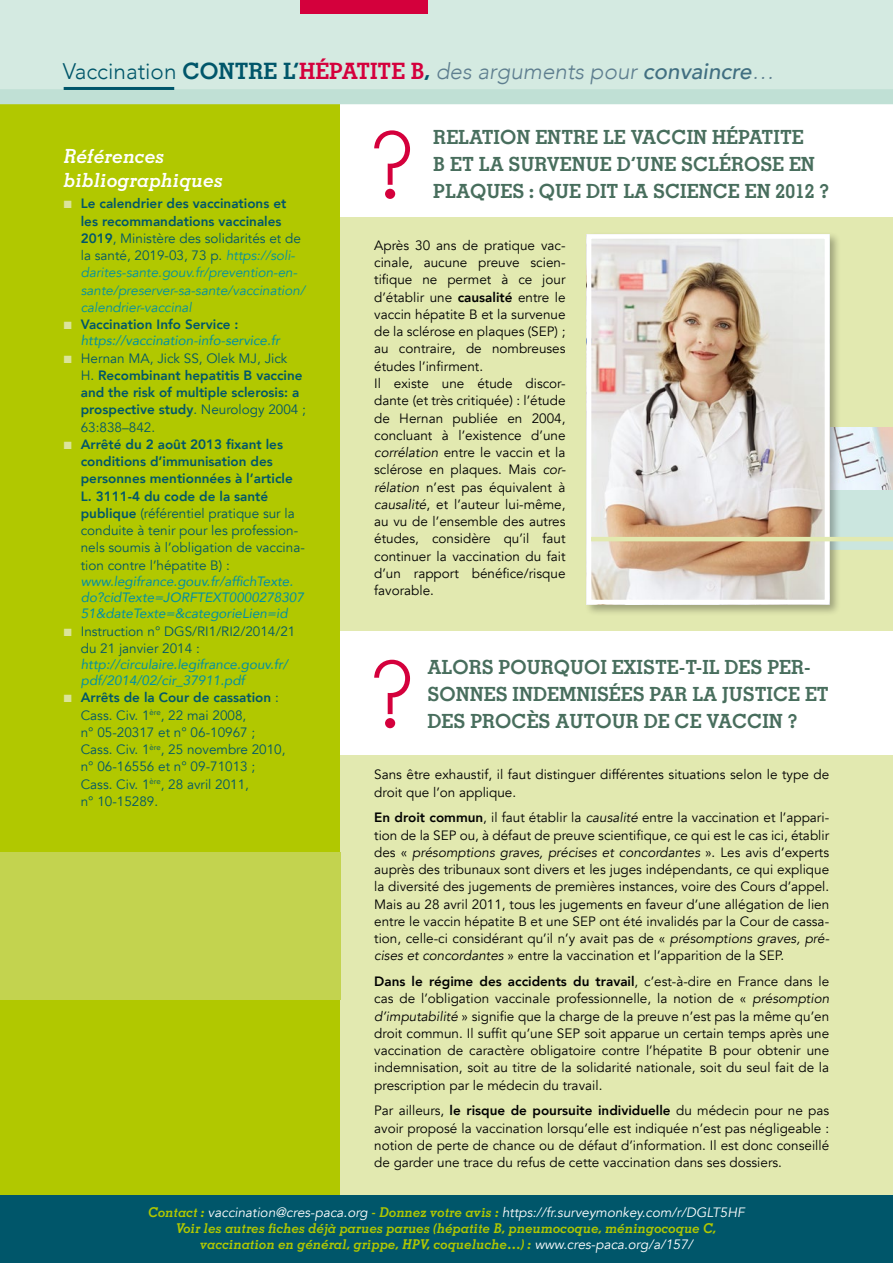
<style>
.page{position:relative;width:893px;height:1263px;background:#fff}
.page>*{position:absolute;margin:0;border:0;box-sizing:border-box;transform-origin:0 0}
.Titre{font:300 94.35px "Memphis";color:#d4003c}
.t1{font:italic 300 22.5px "Avenir";color:#5e7e8f}
.Titre-2{font:700 19.5px/27px "Memphis";color:#486e5d}
.Titre_étroit{font:italic 700 19.5px/24px "Memphis";color:#fff}
.Texte_de_base{font:13.5px/17.2px "Avenir";color:#000;text-align:justify}
.t2{font:800 13.5px/17px "Avenir";color:#00566a}
.t3{font:italic 13.5px/17.2px "Avenir";color:#008fa5}
.t4{font:italic 13.5px/16.5px "Avenir";color:#008fa5}
.t5{font:13.5px/17.2px "Avenir";color:#00566a}
.t6{font:italic 700 13.5px/16.2px "Memphis";color:#b1c800;text-align:center}
.t7{font:italic 13.5px "Avenir";color:#fff}
.s1{font-style:normal;color:#00566a}
.s2{font-family:"Memphis";font-weight:700;font-style:normal;color:#00566a}
.s3{font-family:"Memphis";font-weight:700;font-style:normal;color:#d4003c}
.s4{font-weight:500;color:#416f81}
.s5{color:#dbe49a}
.s6{font-weight:800;font-style:normal;color:#00566a}
.s7{font-weight:400}
.s8{font-weight:400;font-style:italic;color:#008fa5}
.s9{font-weight:800}
.s10{font-style:italic}
.s11{font-family:"Memphis";font-weight:700;color:#b1c800}
.s12{font-family:"Avenir";font-weight:400;color:#fff}
</style>
<div class="page">
<div style="left:0;top:61px;width:340px;height:1202px;background:#b1c800"></div>
<div style="left:340px;top:95px;width:553px;height:1168px;background:#e2e9b0"></div>
<div style="left:0;top:0;width:893px;height:98px;background:#d4eae1"></div>
<div style="left:340px;top:91px;width:553px;height:126px;background:#fff"></div>
<div style="left:0;top:1195px;width:893px;height:68px;background:#00566a"></div>
<div style="left:0;top:89px;width:893px;height:15px;background:#c0e0d5"></div>
<div style="left:617px;top:475px;width:276px;height:75px;background:#cbe6df"></div>
<div style="left:0;top:853px;width:340px;height:147px;background:#c3d34f"></div>
<div style="left:340px;top:631px;width:553px;height:124px;background:#fff"></div>
<div style="left:300px;top:0;width:127px;height:14px;background:#d4003c"></div>
<img style="left:841px;top:427px;width:52px;height:62px">
<hr style="left:64px;top:87px;width:110px;height:3px;background:#00566a">
<div style="left:584px;top:231px;width:257px;height:385px;background:#000;opacity:.3"></div>
<img style="left:592px;top:239px;width:232px;height:360px">
<div style="left:587px;top:234px;width:242px;height:370px;border:4px solid #fff"></div>
<hr style="left:591px;top:537px;width:302px;height:4px;background:#e2e9b0">
<p class="t1" style="left:63px;top:58px;width:713px"><span class="s1">Vaccination</span> <span class="s2">CONTRE L’</span><span class="s3">HÉPATITE B</span><span class="s2">,</span> des arguments pour <span class="s4">convaincre</span>…</p>
<p class="Titre_étroit" style="left:64px;top:144px;width:161px">Références bibliographiques</p>
<p class="t3" style="left:81px;top:195px;width:226px;text-indent:-17px"><span class="s5">■</span> <span class="s6">Le calendrier des vaccinations et les recommandations vaccinales 2019</span><span class="s1">, Ministère des solidarités et de la santé, 2019-03, 73 p.</span> https://soli&shy;darites-sante.gouv.fr/prevention-en&shy;sante/preserver-sa-sante/vaccination/ calendrier-vaccinal</p>
<p class="t4" style="left:81px;top:316px;width:201px;text-indent:-17px"><span class="s5">■</span> <span class="s6">Vaccination Info Service : </span>https://vaccination-info-service.fr</p>
<p class="t2" style="left:81px;top:349px;width:227px;text-indent:-17px"><span class="s5">■</span> <span class="s7">Hernan MA, Jick SS, Olek MJ, Jick<br>H.</span> Recombinant hepatitis B vaccine and the risk of multiple sclerosis: a prospective study<span class="s7">. Neurology 2004 ;<br>63:838–842.</span></p>
<p class="t2" style="left:81px;top:436px;width:226px;text-indent:-17px"><span class="s5">■</span> Arrêté du 2 août 2013 fixant les conditions d’immunisation des personnes mentionnées à l’article L. 3111-4 du code de la santé publique <span class="s7">(référentiel pratique sur la conduite à tenir pour les profession&shy;nels soumis à l’obligation de vaccina&shy;tion contre l’hépatite B) : </span><span class="s8">www.legifrance.gouv.fr/affichTexte. do?cidTexte=JORFTEXT0000278307<br>51&amp;dateTexte=&amp;categorieLien=id</span></p>
<p class="t4" style="left:81px;top:622px;width:216px;text-indent:-17px"><span class="s5">■</span> <span class="s1">Instruction n° DGS/RI1/RI2/2014/21 du 21 janvier 2014 : </span>http://circulaire.legifrance.gouv.fr/ pdf/2014/02/cir_37911.pdf</p>
<p class="t5" style="left:81px;top:689px;width:206px;text-indent:-17px"><span class="s5">■</span> <span class="s9">Arrêts de la Cour de cassation</span> :<br>Cass. Civ. 1<sup>ère</sup>, 22 mai 2008,<br>n° 05-20317 et n° 06-10967 ;<br>Cass. Civ. 1<sup>ère</sup>, 25 novembre 2010, n° 06-16556 et n° 09-71013 ;<br>Cass. Civ. 1<sup>ère</sup>, 28 avril 2011,<br>n° 10-15289.</p>
<p class="Titre" style="left:371px;top:107px;width:43px">?</p>
<p class="Titre-2" style="left:433px;top:124px;width:397px">RELATION ENTRE LE VACCIN HÉPATITE<br>B ET LA SURVENUE D’UNE SCLÉROSE EN<br>PLAQUES : QUE DIT LA SCIENCE EN 2012 ?</p>
<p class="Texte_de_base" style="left:374px;top:237px;width:193px">Après 30 ans de pratique vac&shy;cinale, aucune preuve scien&shy;tifique ne permet à ce jour d’établir une <span class="s9">causalité</span> entre le vaccin hépatite B et la survenue de la sclérose en plaques (SEP) ; au contraire, de nombreuses études l’infirment.</p>
<p class="Texte_de_base" style="left:374px;top:375px;width:193px">Il existe une étude discor&shy;dante (et très critiquée) : l’étude de Hernan publiée en 2004, concluant à l’existence d’une <span class="s10">corrélation</span> entre le vaccin et la sclérose en plaques. Mais <span class="s10">cor&shy;rélation</span> n’est pas équivalent à <span class="s10">causalité</span>, et l’auteur lui-même, au vu de l’ensemble des autres études, considère qu’il faut continuer la vaccination du fait d’un rapport bénéfice/risque favorable.</p>
<p class="Titre" style="left:371px;top:637px;width:43px">?</p>
<p class="Titre-2" style="left:428px;top:653px;width:403px">ALORS POURQUOI EXISTE-T-IL DES PER-<br>SONNES INDEMNISÉES PAR LA JUSTICE ET<br>DES PROCÈS AUTOUR DE CE VACCIN ?</p>
<p class="Texte_de_base" style="left:374px;top:766px;width:456px">Sans être exhaustif, il faut distinguer différentes situations selon le type de droit que l’on applique.</p>
<p class="Texte_de_base" style="left:374px;top:809px;width:457px"><span class="s9">En droit commun</span>, il faut établir la <span class="s10">causalité</span> entre la vaccination et l’appari&shy;tion de la SEP ou, à défaut de preuve scientifique, ce qui est le cas ici, établir des « <span class="s10">présomptions graves, précises et concordantes</span> ». Les avis d’experts auprès des tribunaux sont divers et les juges indépendants, ce qui explique la diversité des jugements de premières instances, voire des Cours d’appel.<br>Mais au 28 avril 2011, tous les jugements en faveur d’une allégation de lien entre le vaccin hépatite B et une SEP ont été invalidés par la Cour de cassa&shy;tion, celle-ci considérant qu’il n’y avait pas de « <span class="s10">présomptions graves, pré&shy;cises et concordantes</span> » entre la vaccination et l’apparition de la SEP.</p>
<p class="Texte_de_base" style="left:374px;top:973px;width:456px"><span class="s9">Dans le régime des accidents du travail</span>, c’est-à-dire en France dans le cas de l’obligation vaccinale professionnelle, la notion de « <span class="s10">présomption d’imputabilité</span> » signifie que la charge de la preuve n’est pas la même qu’en droit commun. Il suffit qu’une SEP soit apparue un certain temps après une vaccination de caractère obligatoire contre l’hépatite B pour obtenir une indemnisation, soit au titre de la solidarité nationale, soit du seul fait de la prescription par le médecin du travail.</p>
<p class="Texte_de_base" style="left:374px;top:1102px;width:457px">Par ailleurs, <span class="s9">le risque de poursuite individuelle</span> du médecin pour ne pas avoir proposé la vaccination lorsqu’elle est indiquée n’est pas négligeable : notion de perte de chance ou de défaut d’information. Il est donc conseillé de garder une trace du refus de cette vaccination dans ses dossiers.</p>
<p class="t7" style="left:148px;top:1204px;width:598px"><span class="s11">Contact :</span> vaccination@cres-paca.org <span class="s11">- Donnez votre avis :</span> https://fr.surveymonkey.com/r/DGLT5HF</p>
<p class="t6" style="left:176px;top:1220px;width:542px">Voir les autres fiches déjà parues parues (hépatite B, pneumocoque, méningocoque C, vaccination en général, grippe, HPV, coqueluche…) : <span class="s12">www.cres-paca.org/a/157/</span></p>
</div>
